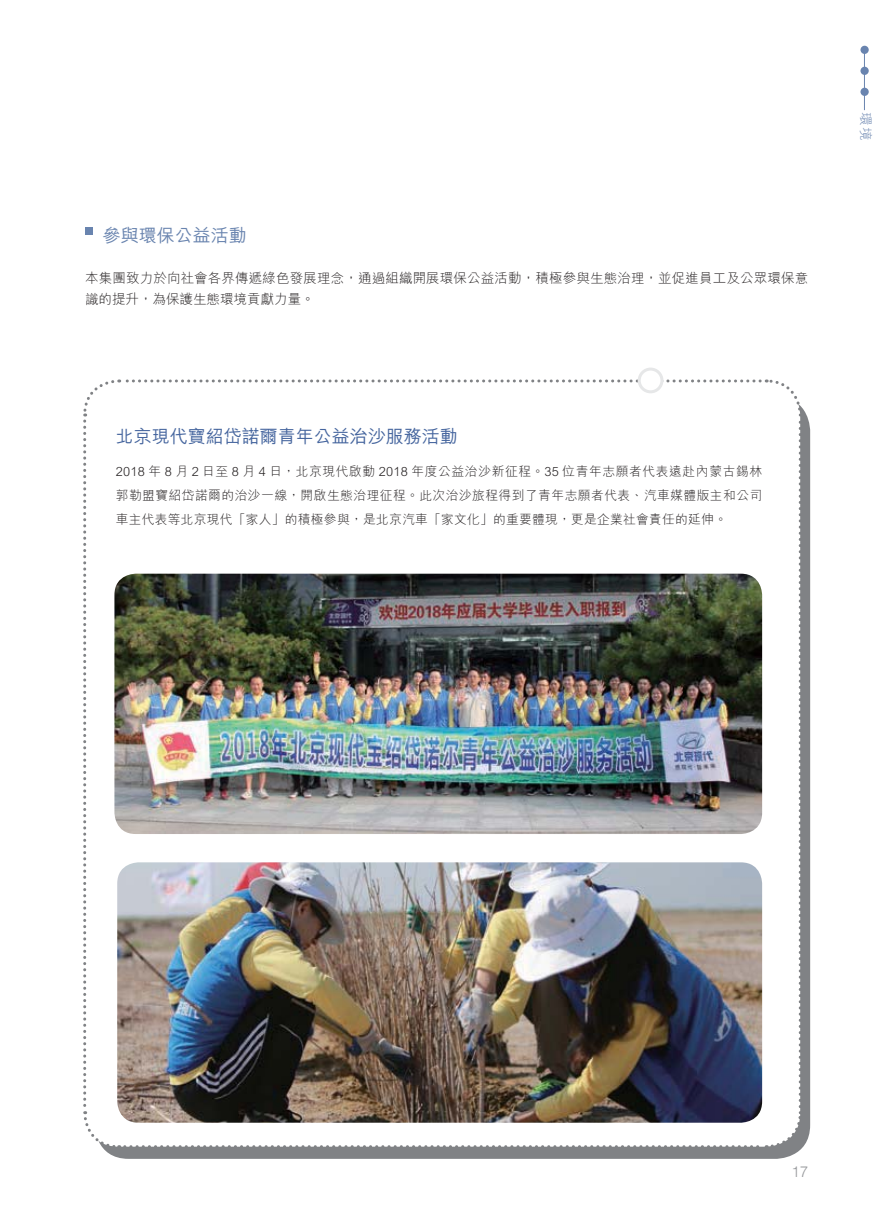
<style>
.page{position:relative;width:893px;height:1212px;background:#fff}
.page>*{position:absolute;margin:0;border:0;box-sizing:border-box;transform-origin:0 0}
.t1{font:18px "M Hei HK Medium E Ten B5 H";color:#45659e}
.t2{font:18px "M Hei HK Medium E Ten B5 H";color:#6984af}
.t3{font:300 15px "Helvetica LT Std";color:#97999c}
.t4{font:13.5px/21px "M Hei HK Light E Ten B5 H";letter-spacing:.01em;color:#231f20}
.t5{font:13.5px "M Hei HK Light E Ten B5 H";color:#6984af}
.t6{font:12.75px/24px "M Hei HK Light E Ten B5 H";letter-spacing:.02em;color:#231f20;text-align:justify}
</style>
<div class="page">
<div style="left:860px;top:46px;width:8px;height:8px;background:#6984af;border-radius:50%"></div>
<div style="left:860px;top:67px;width:8px;height:8px;background:#6984af;border-radius:50%"></div>
<div style="left:860px;top:88px;width:8px;height:8px;background:#6984af;border-radius:50%"></div>
<hr style="left:864px;top:50px;width:1px;height:60px;background:#6984af">
<div style="left:85px;top:227px;width:8px;height:7px;background:#6984af"></div>
<div style="left:95px;top:397px;width:715px;height:762px;background:#808285;border-radius:34px"></div>
<div style="left:83px;top:379px;width:720px;height:771px;background:#fff"></div>
<div style="left:639px;top:369px;width:23px;height:23px;background:#fff;border-radius:50%"></div>
<div style="left:637px;top:368px;width:26px;height:25px;border:3px solid #e6e7e8;border-radius:50%"></div>
<img style="left:114px;top:574px;width:648px;height:260px;border-radius:21px">
<img style="left:117px;top:862px;width:645px;height:261px;border-radius:21px">
<h1 class="t2" style="left:103px;top:228px;width:145px">參與環保公益活動</h1>
<p class="t4" style="left:85px;top:269px;width:724px">本集團致力於向社會各界傳遞綠色發展理念，通過組織開展環保公益活動，積極參與生態治理，並促進員工及公眾環保意識的提升，為保護生態環境貢獻力量。</p>
<h1 class="t1" style="left:116px;top:429px;width:343px">北京現代寶紹岱諾爾青年公益治沙服務活動</h1>
<p class="t6" style="left:116px;top:461px;width:648px">2018 年 8 月 2 日至 8 月 4 日，北京現代啟動 2018 年度公益治沙新征程。35 位青年志願者代表遠赴內蒙古錫林郭勒盟寶紹岱諾爾的治沙一線，開啟生態治理征程。此次治沙旅程得到了青年志願者代表、汽車媒體版主和公司車主代表等北京現代「家人」的積極參與，是北京汽車「家文化」的重要體現，更是企業社會責任的延伸。</p>
<p class="t5" style="left:870px;top:112px;width:30px;rotate:90deg">環境</p>
<p class="t3" style="left:791px;top:1163px;width:18px">17</p>
</div>
